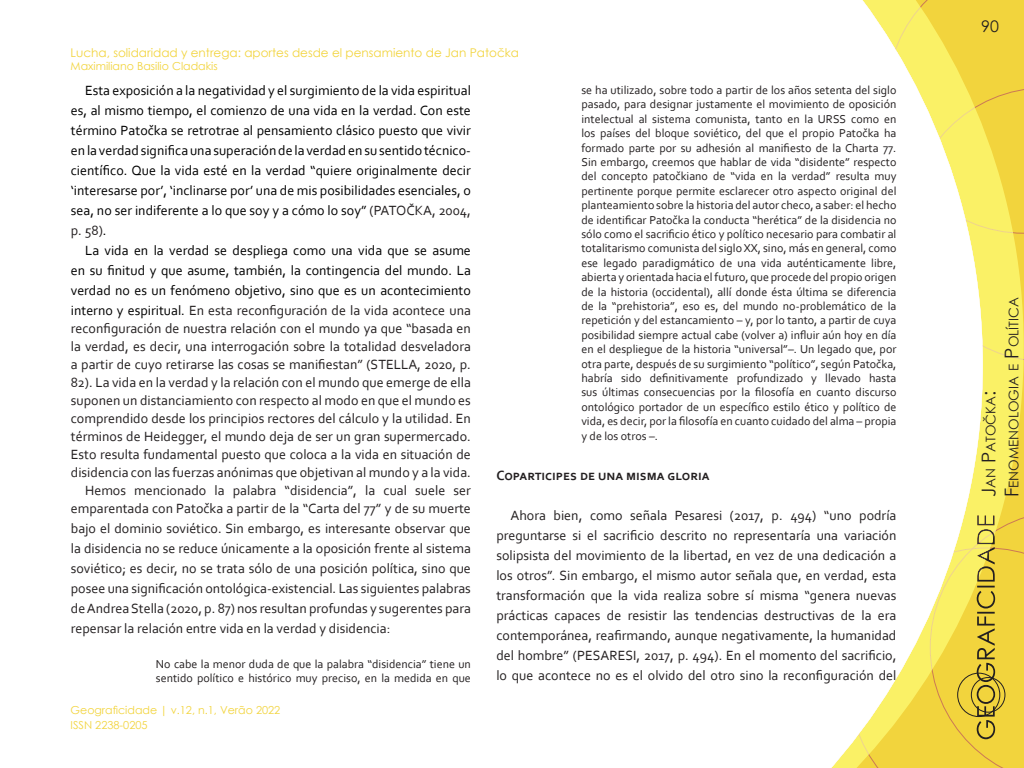
<style>
.page{position:relative;width:1024px;height:768px;background:#fff}
.page>*{position:absolute;margin:0;border:0;box-sizing:border-box;transform-origin:0 0}
.t1{font:16px "Century Gothic";color:#231f20}
.corpo{font:14px/20px "Corbel";color:#231f20;text-align:justify}
.corpo-2{font:14px/20px "Corbel";color:#000;text-align:justify}
.Título_N_1{font:700 14px "Corbel";color:#231f20}
.t2{font:13.3px/22.8px "Century Gothic";color:#231f20}
.citacao{font:12px/14.4px "Corbel";color:#231f20}
.t3{font:12px "Century Gothic";color:#f2d43d}
.t4{font:11px "Century Gothic";color:#f2d43d}
.s1{color:#231f20}
.s2{font-size:19px}
</style>
<div class="page">
<svg style="left:831px;top:0;width:193px;height:768px"></svg>
<p class="t3" style="left:71px;top:45px;width:450px">Lucha, solidaridad y entrega: aportes desde el pensamiento de Jan Patočka</p>
<p class="t4" style="left:71px;top:59px;width:149px">Maximiliano Basilio Cladakis</p>
<p class="corpo-2" style="left:71px;top:80px;width:402px;text-indent:14px">Esta exposición a la negatividad y el surgimiento de la vida espiritual es, al mismo tiempo, el comienzo de una vida en la verdad. Con este término Patočka se retrotrae al pensamiento clásico puesto que vivir enla verdadsignifica una superaciónde la verdadensu sentidotécnico&shy;científico. Que la vida esté en la verdad “quiere originalmente decir ‘interesarse por’, ‘inclinarse por’ una de mis posibilidades esenciales, o sea, no ser indiferente a lo que soy y a cómo lo soy” <span class="s1">(PATOČKA, 2004, p. 58)</span>.</p>
<p class="corpo-2" style="left:71px;top:240px;width:402px;text-indent:14px">La vida en la verdad se despliega como una vida que se asume en su finitud y que asume, también, la contingencia del mundo. La verdad no es un fenómeno objetivo, sino que es un acontecimiento interno y espiritual. <span class="s1">En esta reconfiguración de la vida acontece una</span></p>
<p class="corpo" style="left:71px;top:319px;width:402px;line-height:18px">reconfiguración de nuestra relación con el mundo ya que “basada en la verdad, es decir, una interrogación sobre la totalidad desveladora a partir de cuyo retirarse las cosas se manifiestan” (STELLA, 2020, p.<br>82). La vida en la verdad y la relación con el mundo que emerge de ella suponen un distanciamiento con respecto al modo en que el mundo es comprendido desde los principios rectores del cálculo y la utilidad. En términos de Heidegger, el mundo deja de ser un gran supermercado.<br>Esto resulta fundamental puesto que coloca a la vida en situación de disidencia con las fuerzas anónimas que objetivan al mundo y a la vida.</p>
<p class="corpo" style="left:71px;top:481px;width:402px;line-height:18px;text-align:right">Hemos mencionado la palabra “disidencia”, la cual suele ser emparentada con Patočka a partir de la “Carta del 77” y de su muerte</p>
<p class="corpo" style="left:71px;top:518px;width:402px">bajo el dominio soviético. Sin embargo, es interesante observar que la disidencia no se reduce únicamente a la oposición frente al sistema soviético; es decir, no se trata sólo de una posición política, sino que posee una significación ontológica-existencial. Las siguientes palabras deAndreaStella (2020, p. 87) nos resultan profundas y sugerentes para repensar la relación entre vida en la verdad y disidencia:</p>
<p class="citacao" style="left:156px;top:656px;width:317px">No cabe la menor duda de que la palabra “disidencia” tiene un sentido político e histórico muy preciso, en la medida en que</p>
<p class="t4" style="left:71px;top:702px;width:211px">Geograficidade | v.12, n.1, Verão 2022</p>
<p class="t4" style="left:71px;top:717px;width:79px">ISSN 2238-0205</p>
<p class="citacao" style="left:581px;top:82px;width:317px;text-align:justify">se ha utilizado, sobre todo a partir de los años setenta del siglo pasado, para designar justamente el movimiento de oposición intelectual al sistema comunista, tanto en la URSS como en los países del bloque soviético, del que el propio Patočka ha formado parte por su adhesión al manifiesto de la Charta 77.<br>Sin embargo, creemos que hablar de vida “disidente” respecto del concepto patočkiano de “vida en la verdad” resulta muy pertinente porque permite esclarecer otro aspecto original del planteamiento sobre la historia del autor checo, a saber: el hecho de identificar Patočka la conducta “herética” de la disidencia no sólo como el sacrificio ético y político necesario para combatir al totalitarismo comunista del sigloXX, sino, más en general, como ese legado paradigmático de una vida auténticamente libre, abierta y orientada hacia el futuro, que procede del propio origen de la historia (occidental), allí donde ésta última se diferencia de la “prehistoria”, eso es, del mundo no-problemático de la repetición y del estancamiento – y, por lo tanto, a partir de cuya posibilidad siempre actual cabe (volver a) influir aún hoy en día en el despliegue de la historia “universal”–. Un legado que, por otra parte, después de su surgimiento “político”, según Patočka, habría sido definitivamente profundizado y llevado hasta sus últimas consecuencias por la filosofía en cuanto discurso ontológico portador de un específico estilo ético y político de vida, es decir, por la filosofía en cuanto cuidado del alma – propia y de los otros –.</p>
<p class="Título_N_1" style="left:496px;top:466px;width:215px">Coparticipes de una misma gloria</p>
<p class="corpo" style="left:496px;top:505px;width:402px;text-indent:14px">Ahora bien, como señala Pesaresi (2017, p. 494) “uno podría preguntarse si el sacrificio descrito no representaría una variación solipsista del movimiento de la libertad, en vez de una dedicación a los otros”. Sin embargo, el mismo autor señala que, en verdad, esta transformación que la vida realiza sobre sí misma “genera nuevas prácticas capaces de resistir las tendencias destructivas de la era contemporánea, reafirmando, aunque negativamente, la humanidad del hombre” (PESARESI, 2017, p. 494). En el momento del sacrificio, lo que acontece no es el olvido del otro sino la reconfiguración del</p>
<p class="t1" style="left:981px;top:15px;width:19px">90</p>
<p class="t2" style="left:979px;top:497px;width:200px;rotate:-90deg"><span class="s2">J</span>an <span class="s2">P</span>atočka<span class="s2">:<br>F</span>enomenologia e <span class="s2">P</span>olítica</p>
<p class="t2" style="left:979px;top:497px;width:62px;rotate:-90deg"><span class="s2">A</span>rtigos</p>
</div>
